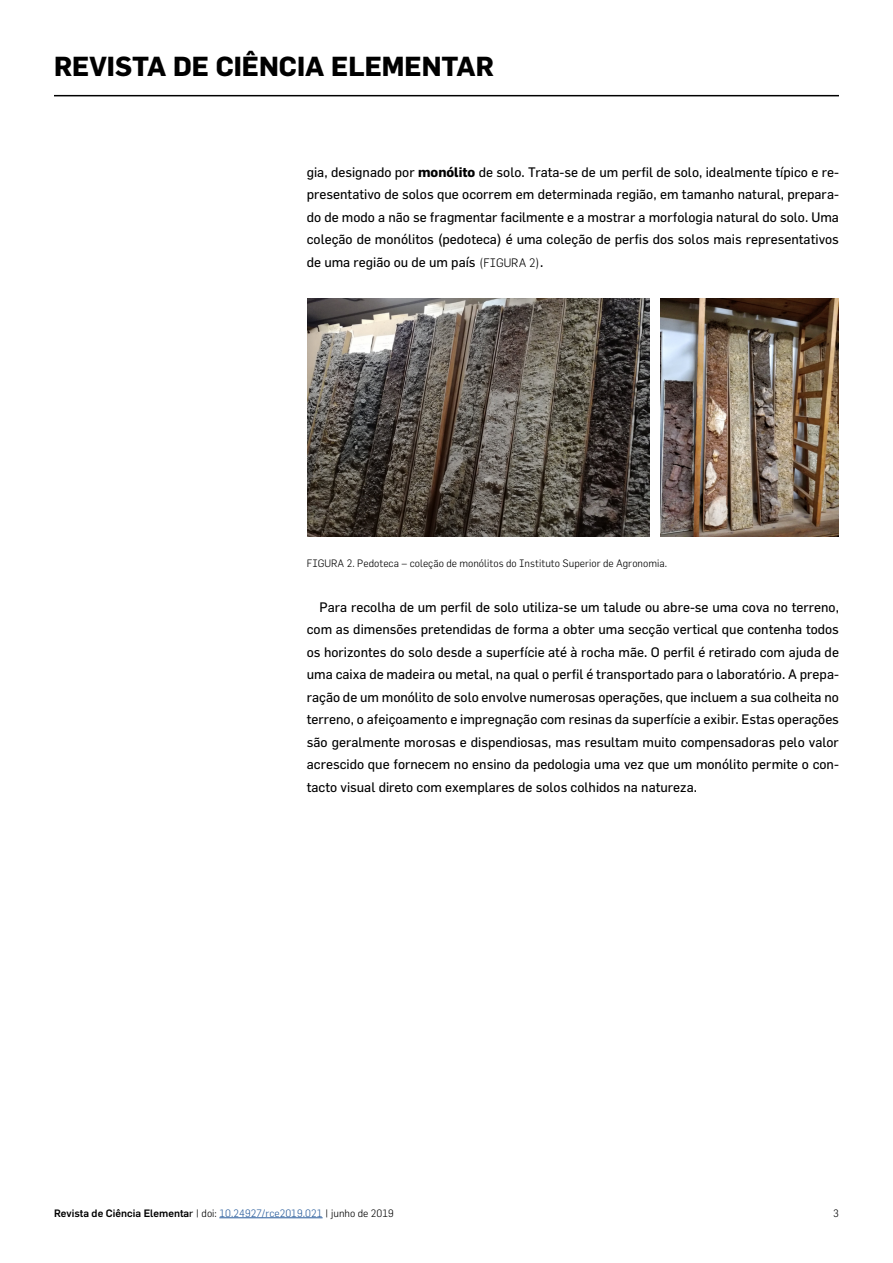
<style>
.page{position:relative;width:893px;height:1263px;background:#fff}
.page>*{position:absolute;margin:0;border:0;box-sizing:border-box;transform-origin:0 0}
.t1{font:700 27px "Flama";color:#000}
.t2{font:13.5px/22.5px "Flama";color:#000;text-align:justify}
.t3{font:300 10.5px "Flama";color:#000}
.t4{font:500 10.5px "Flama";color:#000}
.s1{font-weight:700}
.s2{font-weight:300;font-size:12px}
.s3{font-weight:400}
.s4{font-weight:300}
.s5{font-weight:300;color:#275b9b}
</style>
<div class="page">
<hr style="left:54px;top:95px;width:785px;height:1px;background:#000">
<hr style="left:219px;top:1217px;width:104px;height:1px;background:#275b9b">
<img style="left:307px;top:299px;width:343px;height:237px">
<img style="left:660px;top:299px;width:179px;height:238px">
<h1 class="t1" style="left:54px;top:50px;width:441px">REVISTA DE CIÊNCIA ELEMENTAR</h1>
<p class="t2" style="left:307px;top:160px;width:534px">gia, designado por <span class="s1">monólito</span> de solo. Trata-se de um perfil de solo, idealmente típico e re&shy;presentativo de solos que ocorrem em determinada região, em tamanho natural, prepara&shy;do de modo a não se fragmentar facilmente e a mostrar a morfologia natural do solo. Uma coleção de monólitos (pedoteca) é uma coleção de perfis dos solos mais representativos de uma região ou de um país <span class="s2">(FIGURA 2)</span>.</p>
<p class="t3" style="left:307px;top:557px;width:362px">FIGURA 2. Pedoteca – coleção de monólitos do Instituto Superior de Agronomia.</p>
<p class="t2" style="left:307px;top:595px;width:534px;text-indent:13px">Para recolha de um perfil de solo utiliza-se um talude ou abre-se uma cova no terreno, com as dimensões pretendidas de forma a obter uma secção vertical que contenha todos os horizontes do solo desde a superfície até à rocha mãe. O perfil é retirado com ajuda de uma caixa de madeira ou metal, na qual o perfil é transportado para o laboratório. A prepa&shy;ração de um monólito de solo envolve numerosas operações, que incluem a sua colheita no terreno, o afeiçoamento e impregnação com resinas da superfície a exibir. Estas operações são geralmente morosas e dispendiosas, mas resultam muito compensadoras pelo valor acrescido que fornecem no ensino da pedologia uma vez que um monólito permite o con&shy;tacto visual direto com exemplares de solos colhidos na natureza.</p>
<p class="t4" style="left:54px;top:1206px;width:341px">Revista de Ciência Elementa<span class="s3">r</span> <span class="s4">| doi:</span> <span class="s5">10.24927/rce2019.021</span> <span class="s4">| junho de 2019</span></p>
<p class="t3" style="left:833px;top:1207px;width:7px">3</p>
</div>
